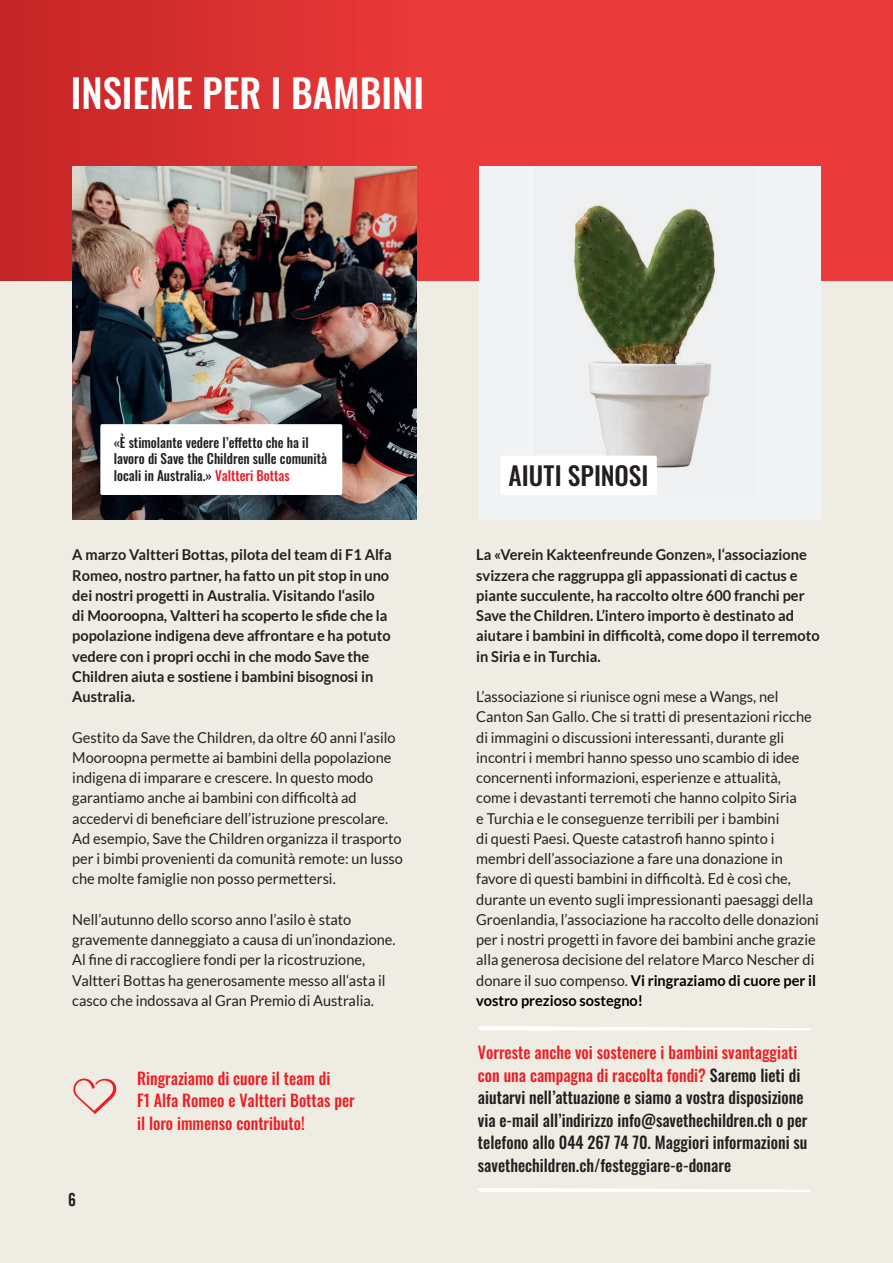
<style>
.page{position:relative;width:893px;height:1263px;background:#fff}
.page>*{position:absolute;margin:0;border:0;box-sizing:border-box;transform-origin:0 0}
.t1{font:39px "Oswald";color:#fff}
.t2{font:25.5px "Oswald";letter-spacing:.005em;color:#231f20}
.t3{font:18px "Trade Gothic LT Com Bd Cn 20";color:#231f20}
._2_Lead{font:16.5px/22.5px "Oswald";color:#231f20}
._2_Lead-2{font:16.5px/22.5px "Oswald";color:#ee1d23}
._3_GT_NEU{font:15px/20.2px "Lato";color:#231f20}
._3_GT_NEU-2{font:700 15px/20.2px "Lato";color:#231f20}
._2_Lead-3{font:13.5px "Oswald";color:#231f20}
.s1{color:#ee1d23}
.s2{font-weight:700;color:#000001}
</style>
<div class="page">
<div style="left:0;top:0;width:893px;height:310px;background:linear-gradient(to right,#ce2a2b,#f53f3f)"></div>
<div style="left:0;top:282px;width:893px;height:981px;background:#efede3"></div>
<img style="left:72px;top:166px;width:345px;height:354px">
<svg style="left:73px;top:1078px;width:44px;height:36px"></svg>
<div style="left:100px;top:424px;width:242px;height:71px;background:#fff;border-radius:2px"></div>
<svg style="left:478px;top:1026px;width:333px;height:4px"></svg>
<div style="left:479px;top:166px;width:342px;height:354px;background:#f2f3f4"></div>
<img style="left:570px;top:200px;width:146px;height:268px">
<div style="left:500px;top:456px;width:157px;height:39px;background:#fff;border-radius:2px"></div>
<svg style="left:478px;top:1188px;width:333px;height:4px"></svg>
<p class="t1" style="left:71px;top:58px;width:355px">INSIEME PER I BAMBINI</p>
<p class="_2_Lead-3" style="left:114px;top:430px;width:196px">«È stimolante vedere l’effetto che ha il</p>
<p class="_2_Lead-3" style="left:114px;top:447px;width:215px">lavoro di Save the Children sulle comunità</p>
<p class="_2_Lead-3" style="left:114px;top:463px;width:177px">locali in Australia.» <span class="s1">Valtteri Bottas</span></p>
<p class="_3_GT_NEU-2" style="left:72px;top:544px;width:321px">A marzo Valtteri Bottas, pilota del team di F1 Alfa Romeo, nostro partner, ha fatto un pit stop in uno dei nostri progetti in Australia. Visitando l‘asilo<br>di Mooroopna, Valtteri ha scoperto le sfide che la popolazione indigena deve affrontare e ha potuto vedere con i propri occhi in che modo Save the Children aiuta e sostiene i bambini bisognosi in Australia.</p>
<p class="_3_GT_NEU" style="left:72px;top:727px;width:332px">Gestito da Save the Children, da oltre 60 anni l‘asilo Mooroopna permette ai bambini della popolazione indigena di imparare e crescere. In questo modo garantiamo anche ai bambini con difficoltà ad accedervi di beneficiare dell’istruzione prescolare.<br>Ad esempio, Save the Children organizza il trasporto per i bimbi provenienti da comunità remote: un lusso che molte famiglie non posso permettersi.</p>
<p class="_3_GT_NEU" style="left:72px;top:909px;width:325px">Nell’autunno dello scorso anno l’asilo è stato gravemente danneggiato a causa di un’inondazione.<br>Al fine di raccogliere fondi per la ricostruzione, Valtteri Bottas ha generosamente messo all‘asta il casco che indossava al Gran Premio di Australia.</p>
<p class="t3" style="left:68px;top:1188px;width:9px">6</p>
<p class="_2_Lead-2" style="left:137px;top:1065px;width:219px">Ringraziamo di cuore il team di<br>F1 Alfa Romeo e Valtteri Bottas per il loro immenso contributo!</p>
<h2 class="t2" style="left:509px;top:453px;width:142px">AIUTI SPINOSI</h2>
<p class="_3_GT_NEU-2" style="left:476px;top:544px;width:345px">La «Verein Kakteenfreunde Gonzen», l‘associazione svizzera che raggruppa gli appassionati di cactus e piante succulente, ha raccolto oltre 600 franchi per Save the Children. L’intero importo è destinato ad aiutare i bambini in difficoltà, come dopo il terremoto in Siria e in Turchia.</p>
<p class="_3_GT_NEU" style="left:476px;top:686px;width:344px">L’associazione si riunisce ogni mese a Wangs, nel Canton San Gallo. Che si tratti di presentazioni ricche di immagini o discussioni interessanti, durante gli incontri i membri hanno spesso uno scambio di idee concernenti informazioni, esperienze e attualità, come i devastanti terremoti che hanno colpito Siria<br>e Turchia e le conseguenze terribili per i bambini<br>di questi Paesi. Queste catastrofi hanno spinto i membri dell’associazione a fare una donazione in favore di questi bambini in difficoltà. Ed è così che, durante un evento sugli impressionanti paesaggi della Groenlandia, l’associazione ha raccolto delle donazioni per i nostri progetti in favore dei bambini anche grazie alla generosa decisione del relatore Marco Nescher di donare il suo compenso. <span class="s2">Vi ringraziamo di cuore per il vostro prezioso sostegno!</span></p>
<p class="_2_Lead" style="left:478px;top:1040px;width:331px"><span class="s1">Vorreste anche voi sostenere i bambini svantaggiati con una campagna di raccolta fondi?</span> Saremo lieti di aiutarvi nell’attuazione e siamo a vostra disposizione via e-mail all’indirizzo info@savethechildren.ch o per telefono allo 044 267 74 70. Maggiori informazioni su savethechildren.ch/festeggiare-e-donare</p>
</div>
